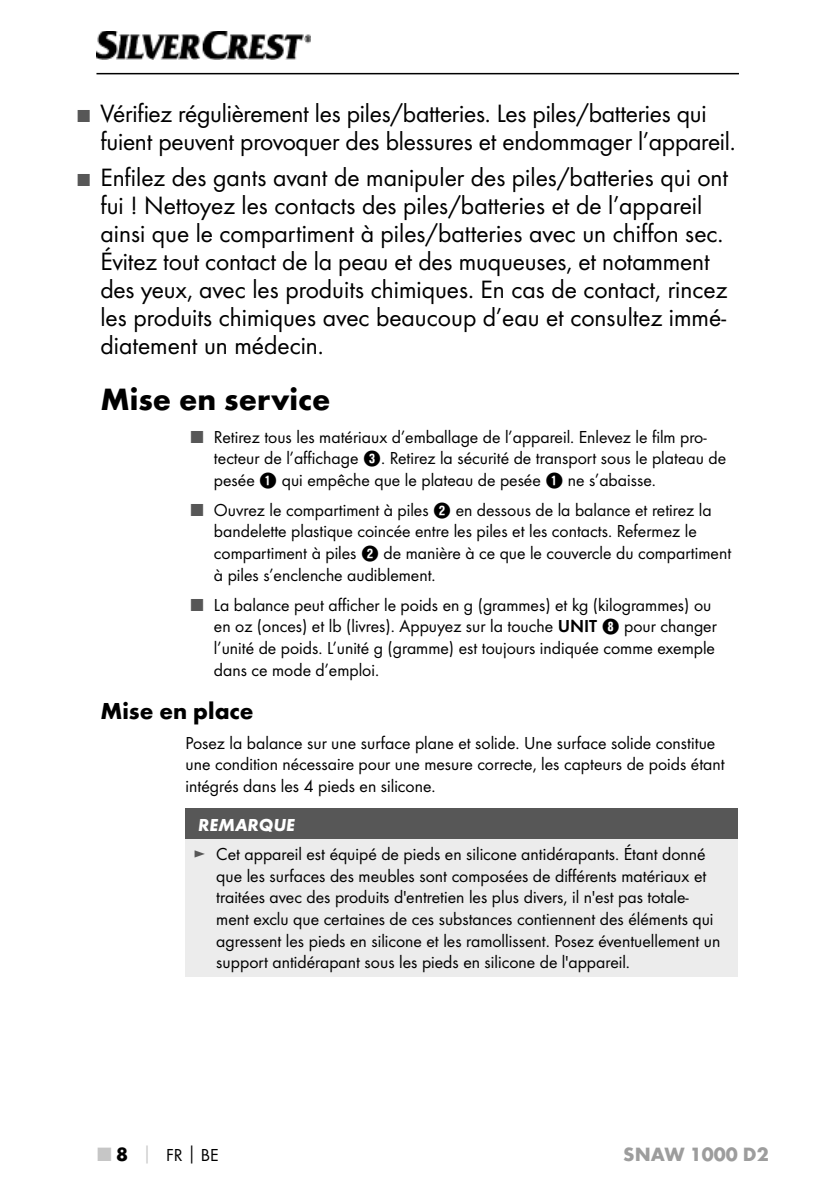
<style>
.page{position:relative;width:840px;height:1191px;background:#fff}
.page>*{position:absolute;margin:0;border:0;box-sizing:border-box;transform-origin:0 0}
.t1{font:700 32px "Futura";color:#000}
.t2{font:26px/28px "Futura Boo";color:#000}
.t3{font:700 24px "Futura";color:#000}
.t4{font:700 20px "Futura";color:#9d9d9d}
.t5{font:18px/21.6px "Futura Boo";color:#000}
.t6{font:italic 700 18px "Futura";color:#fff}
.s1{font-size:18px;color:#575757}
.s2{color:#575757}
.s3{font-family:"Hako PI Nummern"}
.s4{font-family:"Futura Dem"}
.s5{font-family:"Futura";font-weight:700;font-size:20px;color:#c6c6c6}
.s6{font-family:"Futura";font-weight:700;font-size:20px}
.s7{font-family:"Futura";font-weight:700;color:#c6c6c6}
.s8{font-family:"Futura";font-weight:700}
</style>
<div class="page">
<hr style="left:96px;top:73px;width:642px;height:1px;background:#000">
<img style="left:96px;top:32px;width:214px;height:28px">
<div style="left:185px;top:808px;width:552px;height:30px;background:#575757"></div>
<div style="left:185px;top:838px;width:552px;height:138px;background:#ececec"></div>
<h2 class="t2" style="left:100px;top:99px;width:633px;text-indent:-23px"><span class="s1">■</span> Vérifiez régulièrement les piles/batteries. Les piles/batteries qui fuient peuvent provoquer des blessures et endommager l’appareil.</h2>
<p class="t2" style="left:100px;top:163px;width:629px;text-indent:-23px"><span class="s1">■</span> Enfilez des gants avant de manipuler des piles/batteries qui ont fui ! Nettoyez les contacts des piles/batteries et de l’appareil ainsi que le compartiment à piles/batteries avec un chiffon sec.<br>Évitez tout contact de la peau et des muqueuses, et notamment des yeux, avec les produits chimiques. En cas de contact, rincez les produits chimiques avec beaucoup d’eau et consultez immé&shy;diatement un médecin.</p>
<h1 class="t1" style="left:100px;top:379px;width:231px">Mise en service</h1>
<p class="t5" style="left:214px;top:425px;width:513px;text-indent:-23px"><span class="s2">■</span> Retirez tous les matériaux d’emballage de l’appareil. Enlevez le film pro&shy;tecteur de l’affichage <span class="s3">3</span>. Retirez la sécurité de transport sous le plateau de pesée <span class="s3">1</span> qui empêche que le plateau de pesée <span class="s3">1</span> ne s’abaisse.</p>
<p class="t5" style="left:214px;top:499px;width:518px;text-indent:-23px"><span class="s2">■</span> Ouvrez le compartiment à piles <span class="s3">2</span> en dessous de la balance et retirez la bandelette plastique coincée entre les piles et les contacts. Refermez le compartiment à piles <span class="s3">2</span> de manière à ce que le couvercle du compartiment à piles s’enclenche audiblement.</p>
<p class="t5" style="left:214px;top:594px;width:504px;text-indent:-23px"><span class="s2">■</span> La balance peut afficher le poids en g (grammes) et kg (kilogrammes) ou en oz (onces) et lb (livres). Appuyez sur la touche <span class="s4">UNIT</span> <span class="s3">8</span> pour changer l’unité de poids. L’unité g (gramme) est toujours indiquée comme exemple dans ce mode d’emploi.</p>
<h3 class="t3" style="left:100px;top:695px;width:155px">Mise en place</h3>
<p class="t5" style="left:185px;top:732px;width:540px">Posez la balance sur une surface plane et solide. Une surface solide constitue une condition nécessaire pour une mesure correcte, les capteurs de poids étant intégrés dans les 4 pieds en silicone.</p>
<p class="t6" style="left:198px;top:813px;width:98px">REMARQUE</p>
<p class="t5" style="left:216px;top:843px;width:505px;text-indent:-23px"><span class="s2">►</span> Cet appareil est équipé de pieds en silicone antidérapants. Étant donné que les surfaces des meubles sont composées de différents matériaux et traitées avec des produits d'entretien les plus divers, il n'est pas totale&shy;ment exclu que certaines de ces substances contiennent des éléments qui agressent les pieds en silicone et les ramollissent. Posez éventuellement un support antidérapant sous les pieds en silicone de l'appareil.</p>
<p class="t5" style="left:98px;top:1144px;width:122px"><span class="s5">■</span> <span class="s6">8</span> <span class="s7">│</span> FR<span class="s8">│</span>BE</p>
<p class="t4" style="left:623px;top:1141px;width:147px">SNAW 1000 D2</p>
</div>
